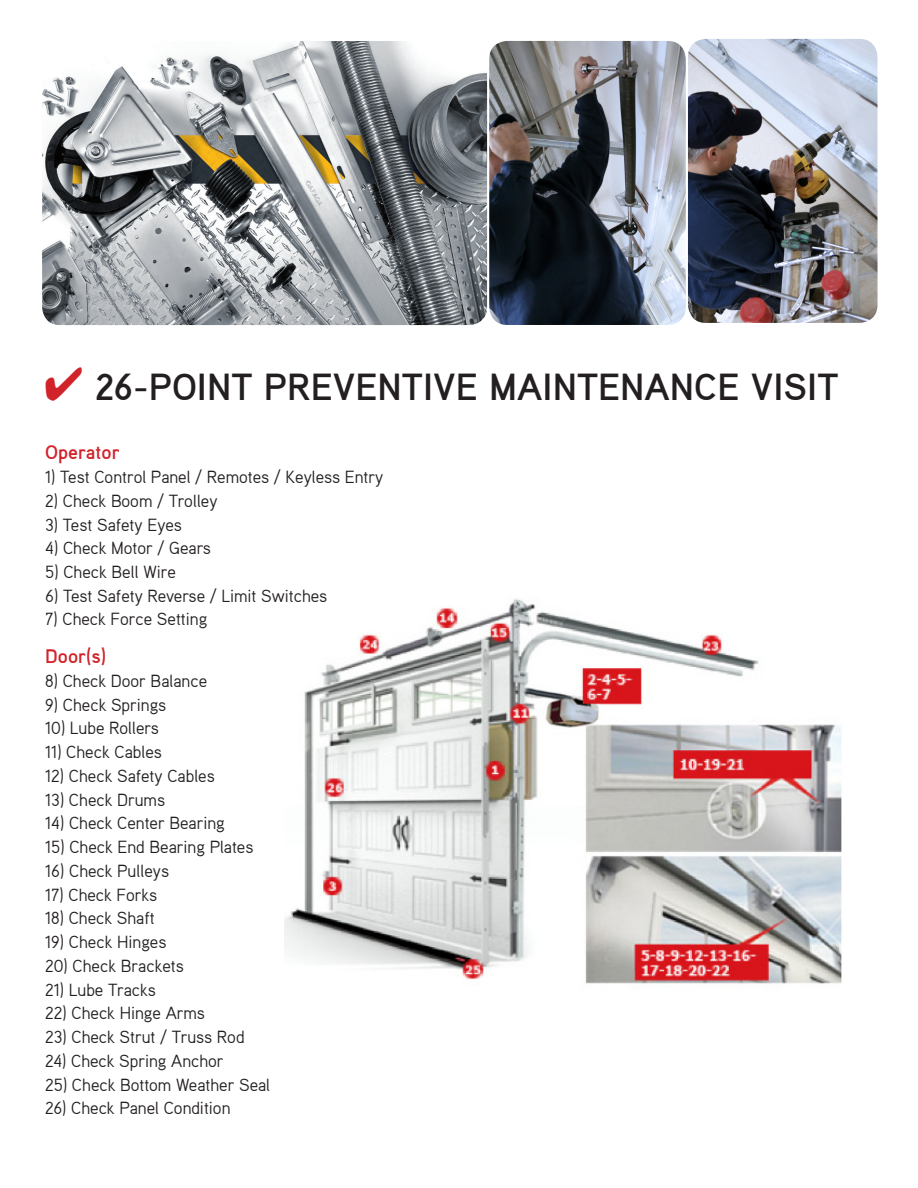
<style>
.page{position:relative;width:918px;height:1188px;background:#fff}
.page>*{position:absolute;margin:0;border:0;box-sizing:border-box;transform-origin:0 0}
.t1{font:700 37.5px "Aaux";color:#231f20}
.t2{font:700 19.5px "Aaux";color:#d1232a}
.t3{font:17.4px "Aaux";color:#231f20}
.s1{color:#d1232a}
</style>
<div class="page">
<img style="left:284px;top:598px;width:558px;height:387px">
<img style="left:489px;top:41px;width:197px;height:284px">
<img style="left:688px;top:39px;width:190px;height:284px">
<img style="left:42px;top:41px;width:445px;height:284px">
<p class="t1" style="left:44px;top:363px;width:796px"><span class="s1">✔</span> 26-POINT PREVENTIVE MAINTENANCE VISIT</p>
<p class="t2" style="left:45px;top:440px;width:76px">Operator</p>
<p class="t3" style="left:45px;top:466px;width:340px">1) Test Control Panel / Remotes / Keyless Entry</p>
<p class="t3" style="left:45px;top:490px;width:174px">2) Check Boom / Trolley</p>
<p class="t3" style="left:45px;top:513px;width:138px">3) Test Safety Eyes</p>
<p class="t3" style="left:45px;top:537px;width:167px">4) Check Motor / Gears</p>
<p class="t3" style="left:45px;top:561px;width:132px">5) Check Bell Wire</p>
<p class="t3" style="left:45px;top:585px;width:284px">6) Test Safety Reverse / Limit Switches</p>
<p class="t3" style="left:45px;top:608px;width:164px">7) Check Force Setting</p>
<p class="t2" style="left:45px;top:644px;width:62px">Door(s)</p>
<p class="t3" style="left:45px;top:670px;width:163px">8) Check Door Balance</p>
<p class="t3" style="left:45px;top:694px;width:123px">9) Check Springs</p>
<p class="t3" style="left:45px;top:717px;width:115px">10) Lube Rollers</p>
<p class="t3" style="left:45px;top:741px;width:118px">11) Check Cables</p>
<p class="t3" style="left:45px;top:765px;width:171px">12) Check Safety Cables</p>
<p class="t3" style="left:45px;top:789px;width:121px">13) Check Drums</p>
<p class="t3" style="left:45px;top:812px;width:181px">14) Check Center Bearing</p>
<p class="t3" style="left:45px;top:836px;width:210px">15) Check End Bearing Plates</p>
<p class="t3" style="left:45px;top:860px;width:125px">16) Check Pulleys</p>
<p class="t3" style="left:45px;top:884px;width:114px">17) Check Forks</p>
<p class="t3" style="left:45px;top:907px;width:111px">18) Check Shaft</p>
<p class="t3" style="left:45px;top:931px;width:123px">19) Check Hinges</p>
<p class="t3" style="left:45px;top:955px;width:140px">20) Check Brackets</p>
<p class="t3" style="left:45px;top:979px;width:112px">21) Lube Tracks</p>
<p class="t3" style="left:45px;top:1002px;width:161px">22) Check Hinge Arms</p>
<p class="t3" style="left:45px;top:1026px;width:201px">23) Check Strut / Truss Rod</p>
<p class="t3" style="left:45px;top:1050px;width:180px">24) Check Spring Anchor</p>
<p class="t3" style="left:45px;top:1074px;width:226px">25) Check Bottom Weather Seal</p>
<p class="t3" style="left:45px;top:1097px;width:187px">26) Check Panel Condition</p>
</div>
